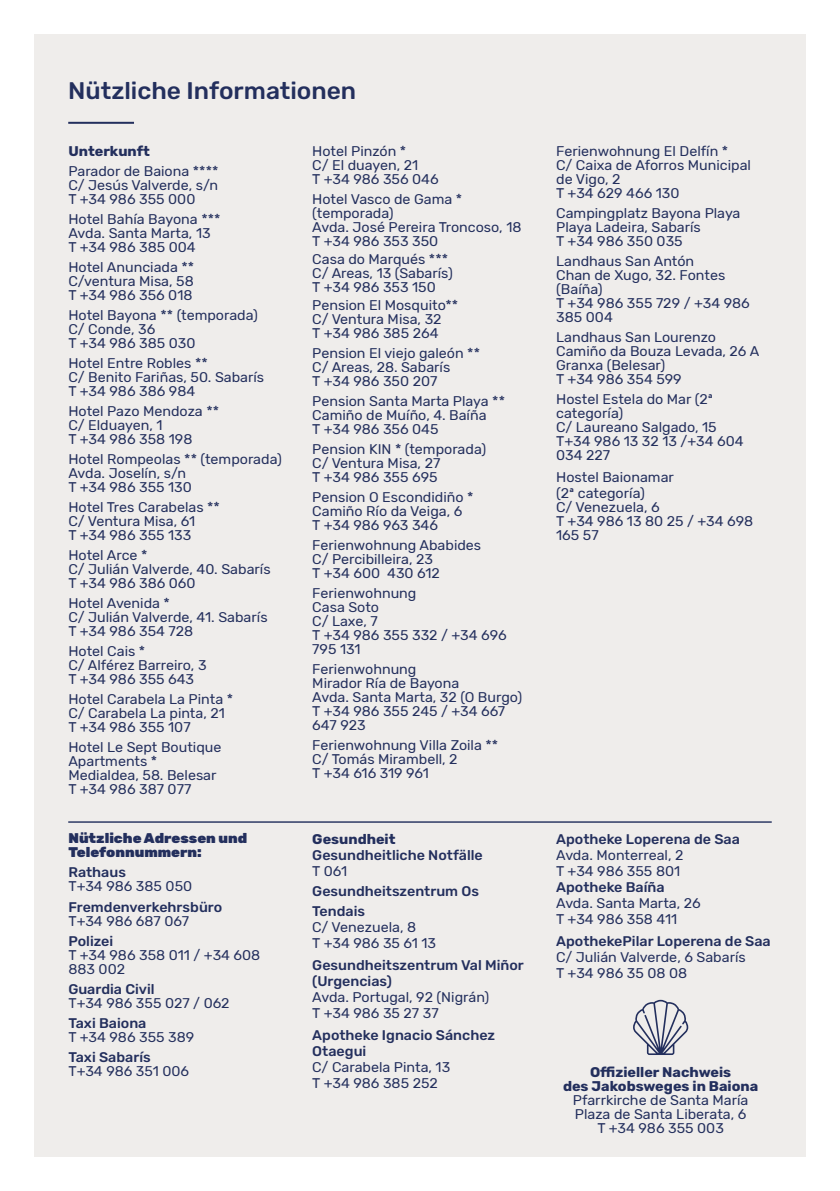
<style>
.page{position:relative;width:840px;height:1191px;background:#fff}
.page>*{position:absolute;margin:0;border:0;box-sizing:border-box;transform-origin:0 0}
.t1{font:500 24px "Rubik";color:#232f5d}
.t2{font:14px/14px "Rubik";color:#232f5d}
.t3{font:500 14px/16px "Rubik";color:#232f5d}
.t4{font:700 14px/14px "Rubik";color:#232f5d;text-align:center}
.t5{font:900 14px/14px "Rubik";color:#232f5d}
</style>
<div class="page">
<div style="left:34px;top:34px;width:771px;height:1123px;background:#efedeb"></div>
<hr style="left:68px;top:821px;width:703px;height:1px;background:#232f5d">
<hr style="left:68px;top:122px;width:66px;height:2px;background:#232f5d">
<svg style="left:633px;top:999px;width:55px;height:56px"></svg>
<h1 class="t1" style="left:68px;top:77px;width:289px">Nützliche Informationen</h1>
<p class="t4" style="left:68px;top:145px;width:83px">Unterkunft</p>
<p class="t2" style="left:68px;top:164px;width:151px;text-align:justify">Parador de Baiona **** C/ Jesús Valverde, s/n T +34 986 355 000</p>
<p class="t2" style="left:68px;top:213px;width:153px">Hotel Bahía Bayona ***<br>Avda. Santa Marta, 13<br>T +34 986 385 004</p>
<p class="t2" style="left:68px;top:261px;width:127px;text-align:justify">Hotel Anunciada ** C/ventura Misa, 58<br>T +34 986 356 018</p>
<p class="t2" style="left:68px;top:309px;width:191px">Hotel Bayona ** (temporada)<br>C/ Conde, 36<br>T +34 986 385 030</p>
<p class="t2" style="left:68px;top:357px;width:197px">Hotel Entre Robles **<br>C/ Benito Fariñas, 50. Sabarís<br>T +34 986 386 984</p>
<p class="t2" style="left:68px;top:405px;width:152px">Hotel Pazo Mendoza **<br>C/ Elduayen, 1<br>T +34 986 358 198</p>
<p class="t2" style="left:68px;top:453px;width:215px">Hotel Rompeolas ** (temporada)<br>Avda. Joselín, s/n<br>T +34 986 355 130</p>
<p class="t2" style="left:68px;top:501px;width:153px">Hotel Tres Carabelas **<br>C/ Ventura Misa, 61<br>T +34 986 355 133</p>
<p class="t2" style="left:68px;top:549px;width:204px">Hotel Arce *<br>C/ Julián Valverde, 40. Sabarís<br>T +34 986 386 060</p>
<p class="t2" style="left:68px;top:597px;width:200px">Hotel Avenida *<br>C/ Julián Valverde, 41. Sabarís<br>T +34 986 354 728</p>
<p class="t2" style="left:68px;top:645px;width:139px">Hotel Cais *<br>C/ Alférez Barreiro, 3<br>T +34 986 355 643</p>
<p class="t2" style="left:68px;top:693px;width:166px">Hotel Carabela La Pinta *<br>C/ Carabela La pinta, 21<br>T +34 986 355 107</p>
<p class="t2" style="left:68px;top:741px;width:154px">Hotel Le Sept Boutique<br>Apartments *<br>Medialdea, 58. Belesar<br>T +34 986 387 077</p>
<p class="t5" style="left:68px;top:832px;width:180px">Nützliche Adressen und<br>Telefonnummern:</p>
<p class="t3" style="left:68px;top:865px;width:59px">Rathaus</p>
<p class="t2" style="left:68px;top:880px;width:125px">T+34 986 385 050</p>
<p class="t3" style="left:68px;top:899px;width:155px">Fremdenverkehrsbüro</p>
<p class="t2" style="left:68px;top:914px;width:122px">T+34 986 687 067</p>
<p class="t3" style="left:68px;top:933px;width:46px">Polizei</p>
<p class="t2" style="left:68px;top:948px;width:193px">T +34 986 358 011 / +34 608<br>883 002</p>
<p class="t3" style="left:68px;top:981px;width:88px">Guardia Civil</p>
<p class="t2" style="left:68px;top:996px;width:163px">T+34 986 355 027 / 062</p>
<p class="t3" style="left:68px;top:1015px;width:79px">Taxi Baiona</p>
<p class="t2" style="left:68px;top:1030px;width:127px">T +34 986 355 389</p>
<p class="t3" style="left:68px;top:1049px;width:84px">Taxi Sabarís</p>
<p class="t2" style="left:68px;top:1064px;width:122px">T+34 986 351 006</p>
<p class="t2" style="left:312px;top:145px;width:128px">Hotel Pinzón *<br>C/ El duayen, 21<br>T +34 986 356 046</p>
<p class="t2" style="left:312px;top:193px;width:210px">Hotel Vasco de Gama * (temporada)<br>Avda. José Pereira Troncoso, 18<br>T +34 986 353 350</p>
<p class="t2" style="left:312px;top:253px;width:142px">Casa do Marqués ***<br>C/ Areas, 13 (Sabarís)<br>T +34 986 353 150</p>
<p class="t2" style="left:312px;top:299px;width:147px">Pension El Mosquito**<br>C/ Ventura Misa, 32<br>T +34 986 385 264</p>
<p class="t2" style="left:312px;top:347px;width:169px">Pension El viejo galeón **<br>C/ Areas, 28. Sabarís<br>T +34 986 350 207</p>
<p class="t2" style="left:312px;top:395px;width:194px">Pension Santa Marta Playa **<br>Camiño de Muíño, 4. Baíña<br>T +34 986 356 045</p>
<p class="t2" style="left:312px;top:443px;width:175px">Pension KIN * (temporada)<br>C/ Ventura Misa, 27<br>T +34 986 355 695</p>
<p class="t2" style="left:312px;top:491px;width:163px">Pension O Escondidiño *<br>Camiño Río da Veiga, 6<br>T +34 986 963 346</p>
<p class="t2" style="left:312px;top:539px;width:170px">Ferienwohnung Ababides<br>C/ Percibilleira, 23<br>T +34 600 430 612</p>
<p class="t2" style="left:312px;top:587px;width:196px">Ferienwohnung<br>Casa Soto<br>C/ Laxe, 7<br>T +34 986 355 332 / +34 696<br>795 131</p>
<p class="t2" style="left:312px;top:663px;width:211px">Ferienwohnung<br>Mirador Ría de Bayona<br>Avda. Santa Marta, 32 (O Burgo)<br>T +34 986 355 245 / +34 667<br>647 923</p>
<p class="t2" style="left:312px;top:739px;width:187px">Ferienwohnung Villa Zoila **<br>C/ Tomás Mirambell, 2<br>T +34 616 319 961</p>
<p class="t4" style="left:312px;top:832px;width:85px">Gesundheit</p>
<p class="t3" style="left:312px;top:847px;width:172px">Gesundheitliche Notfälle</p>
<p class="t2" style="left:312px;top:864px;width:36px">T 061</p>
<p class="t3" style="left:312px;top:881px;width:168px;line-height:20px">Gesundheitszentrum Os<br>Tendais</p>
<p class="t2" style="left:312px;top:919px;width:125px;line-height:16px">C/ Venezuela, 8<br>T +34 986 35 61 13</p>
<p class="t3" style="left:312px;top:957px;width:213px">Gesundheitszentrum Val Miñor (Urgencias)</p>
<p class="t2" style="left:312px;top:989px;width:178px;line-height:16px">Avda. Portugal, 92 (Nigrán)<br>T +34 986 35 27 37</p>
<p class="t3" style="left:312px;top:1027px;width:184px">Apotheke Ignacio Sánchez<br>Otaegui</p>
<p class="t2" style="left:312px;top:1059px;width:139px;line-height:16px">C/ Carabela Pinta, 13<br>T +34 986 385 252</p>
<p class="t2" style="left:556px;top:145px;width:196px">Ferienwohnung El Delfín *<br>C/ Caixa de Aforros Municipal de Vigo, 2<br>T +34 629 466 130</p>
<p class="t2" style="left:556px;top:207px;width:186px">Campingplatz Bayona Playa<br>Playa Ladeira, Sabarís<br>T +34 986 350 035</p>
<p class="t2" style="left:556px;top:255px;width:195px">Landhaus San Antón<br>Chan de Xugo, 32. Fontes (Baíña)<br>T +34 986 355 729 / +34 986<br>385 004</p>
<p class="t2" style="left:556px;top:331px;width:204px">Landhaus San Lourenzo<br>Camiño da Bouza Levada, 26 A<br>Granxa (Belesar)<br>T +34 986 354 599</p>
<p class="t2" style="left:556px;top:393px;width:189px">Hostel Estela do Mar (2ª categoría)<br>C/ Laureano Salgado, 15<br>T+34 986 13 32 13 /+34 604<br>034 227</p>
<p class="t2" style="left:556px;top:470px;width:119px;line-height:16px">Hostel Baionamar (2ª categoría)</p>
<p class="t2" style="left:556px;top:501px;width:198px">C/ Venezuela, 6<br>T +34 986 13 80 25 / +34 698<br>165 57</p>
<p class="t3" style="left:556px;top:831px;width:185px">Apotheke Loperena de Saa</p>
<p class="t2" style="left:556px;top:847px;width:129px;line-height:16px">Avda. Monterreal, 2<br>T +34 986 355 801</p>
<p class="t3" style="left:556px;top:879px;width:110px">Apotheke Baíña</p>
<p class="t2" style="left:556px;top:895px;width:146px;line-height:16px">Avda. Santa Marta, 26<br>T +34 986 358 411</p>
<p class="t3" style="left:556px;top:933px;width:216px">ApothekePilar Loperena de Saa</p>
<p class="t2" style="left:556px;top:949px;width:191px;line-height:16px">C/ Julián Valverde, 6 Sabarís<br>T +34 986 35 08 08</p>
<p class="t4" style="left:562px;top:1065px;width:197px">Offizieller Nachweis<br>des Jakobsweges in Baiona</p>
<p class="t2" style="left:572px;top:1093px;width:177px;text-align:center">Pfarrkirche de Santa María<br>Plaza de Santa Liberata, 6<br>T +34 986 355 003</p>
</div>
